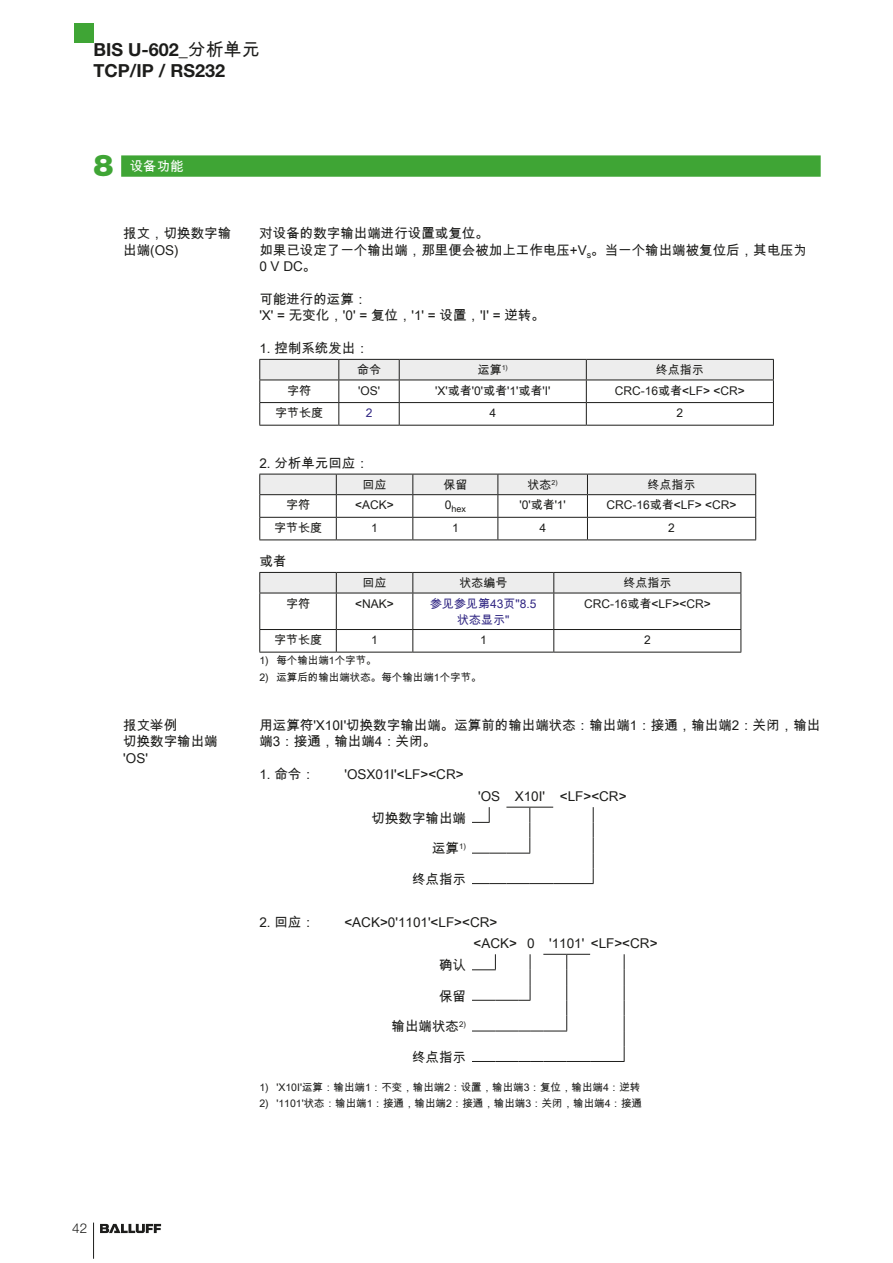
<style>
.page{position:relative;width:893px;height:1263px;background:#fff}
.page>*{position:absolute;margin:0;border:0;box-sizing:border-box;transform-origin:0 0}
.t1{font:900 30px "Helvetica Neue LT Pro";color:#3fa535}
.t2{font:700 18px/20.2px "Helvetica Neue LT Pro";color:#1d1d1b}
.t3{font:13.5px/16.4px "Arial Unicode MS";color:#1d1d1b}
.t4{font:13.5px "Arial Unicode MS";color:#fff}
.t5{font:300 13.5px "Helvetica Neue LT Pro";color:#1d1d1b}
.t6{font:12px "Arial Unicode MS";color:#1d1d1b}
.t7{font:12px/15.9px "Arial Unicode MS";color:#312783;text-align:center}
.t8{font:10.5px "Arial Unicode MS";color:#1d1d1b}
.t9{font:9px "Arial Unicode MS";color:#1d1d1b}
.s1{font-family:"Arial Unicode MS";font-weight:400}
</style>
<div class="page">
<div style="left:74px;top:23px;width:20px;height:20px;background:#3fa535"></div>
<hr style="left:93px;top:1222px;width:1px;height:37px;background:#1d1d1b">
<svg style="left:100px;top:1224px;width:61px;height:9px"></svg>
<hr style="left:259px;top:425px;width:80px;height:1px;background:#1d1d1b">
<svg style="left:259px;top:359px;width:515px;height:66px"></svg>
<hr style="left:339px;top:380px;width:60px;height:1px;background:#1d1d1b">
<hr style="left:399px;top:380px;width:187px;height:1px;background:#1d1d1b">
<hr style="left:586px;top:380px;width:188px;height:1px;background:#1d1d1b">
<hr style="left:339px;top:402px;width:60px;height:1px;background:#1d1d1b">
<hr style="left:399px;top:402px;width:187px;height:1px;background:#1d1d1b">
<hr style="left:586px;top:402px;width:188px;height:1px;background:#1d1d1b">
<hr style="left:339px;top:425px;width:60px;height:1px;background:#1d1d1b">
<hr style="left:399px;top:425px;width:187px;height:1px;background:#1d1d1b">
<hr style="left:586px;top:425px;width:188px;height:1px;background:#1d1d1b">
<hr style="left:259px;top:539px;width:77px;height:1px;background:#1d1d1b">
<svg style="left:259px;top:474px;width:497px;height:65px"></svg>
<hr style="left:336px;top:494px;width:77px;height:1px;background:#1d1d1b">
<hr style="left:413px;top:494px;width:85px;height:1px;background:#1d1d1b">
<hr style="left:498px;top:494px;width:89px;height:1px;background:#1d1d1b">
<hr style="left:587px;top:494px;width:169px;height:1px;background:#1d1d1b">
<hr style="left:336px;top:517px;width:77px;height:1px;background:#1d1d1b">
<hr style="left:413px;top:517px;width:85px;height:1px;background:#1d1d1b">
<hr style="left:498px;top:517px;width:89px;height:1px;background:#1d1d1b">
<hr style="left:587px;top:517px;width:169px;height:1px;background:#1d1d1b">
<hr style="left:336px;top:539px;width:77px;height:1px;background:#1d1d1b">
<hr style="left:413px;top:539px;width:85px;height:1px;background:#1d1d1b">
<hr style="left:498px;top:539px;width:89px;height:1px;background:#1d1d1b">
<hr style="left:587px;top:539px;width:169px;height:1px;background:#1d1d1b">
<hr style="left:259px;top:629px;width:77px;height:1px;background:#1d1d1b">
<hr style="left:336px;top:629px;width:77px;height:1px;background:#1d1d1b">
<hr style="left:413px;top:629px;width:141px;height:1px;background:#1d1d1b">
<hr style="left:554px;top:629px;width:187px;height:1px;background:#1d1d1b">
<hr style="left:259px;top:652px;width:77px;height:1px;background:#1d1d1b">
<hr style="left:336px;top:652px;width:77px;height:1px;background:#1d1d1b">
<hr style="left:413px;top:652px;width:141px;height:1px;background:#1d1d1b">
<hr style="left:554px;top:652px;width:187px;height:1px;background:#1d1d1b">
<svg style="left:259px;top:572px;width:482px;height:21px;background:#e0e0e0"></svg>
<hr style="left:740px;top:593px;width:1px;height:36px;background:#1d1d1b">
<svg style="left:740px;top:630px;width:1px;height:22px"></svg>
<hr style="left:554px;top:572px;width:187px;height:1px;background:#1d1d1b">
<hr style="left:412px;top:593px;width:1px;height:36px;background:#1d1d1b">
<hr style="left:554px;top:593px;width:187px;height:1px;background:#1d1d1b">
<hr style="left:553px;top:593px;width:1px;height:36px;background:#1d1d1b">
<svg style="left:412px;top:630px;width:1px;height:22px"></svg>
<svg style="left:553px;top:630px;width:1px;height:22px"></svg>
<hr style="left:259px;top:593px;width:77px;height:1px;background:#1d1d1b">
<hr style="left:259px;top:593px;width:1px;height:36px;background:#1d1d1b">
<hr style="left:336px;top:593px;width:77px;height:1px;background:#1d1d1b">
<hr style="left:336px;top:593px;width:1px;height:36px;background:#1d1d1b">
<hr style="left:413px;top:593px;width:141px;height:1px;background:#1d1d1b">
<svg style="left:259px;top:630px;width:1px;height:22px"></svg>
<svg style="left:336px;top:630px;width:1px;height:22px"></svg>
<svg style="left:593px;top:807px;width:1px;height:76px"></svg>
<svg style="left:472px;top:883px;width:81px;height:1px"></svg>
<hr style="left:553px;top:883px;width:41px;height:1px;background:#1d1d1b">
<svg style="left:472px;top:807px;width:81px;height:47px"></svg>
<svg style="left:624px;top:954px;width:1px;height:107px"></svg>
<svg style="left:472px;top:1061px;width:118px;height:1px"></svg>
<hr style="left:590px;top:1061px;width:34px;height:1px;background:#1d1d1b">
<svg style="left:472px;top:954px;width:118px;height:78px"></svg>
<div style="left:121px;top:155px;width:700px;height:22px;background:#3fa535"></div>
<h2 class="t2" style="left:94px;top:39px;width:168px">BIS U-602_<span class="s1">分析单元<br></span>TCP/IP / RS232</h2>
<h1 class="t1" style="left:94px;top:148px;width:22px">8</h1>
<p class="t4" style="left:130px;top:157px;width:55px">设备功能</p>
<p class="t3" style="left:123px;top:225px;width:109px">报文，切换数字输出端(OS)</p>
<p class="t3" style="left:123px;top:717px;width:96px">报文举例<br>切换数字输出端'OS'</p>
<p class="t3" style="left:259px;top:225px;width:549px">对设备的数字输出端进行设置或复位。<br>如果已设定了一个输出端，那里便会被加上工作电压+V<sub>s</sub>。当一个输出端被复位后，其电压为<br>0 V DC。</p>
<p class="t3" style="left:259px;top:291px;width:287px">可能进行的运算：<br>'X' = 无变化，'0' = 复位，'1' = 设置，'I' = 逆转。</p>
<p class="t3" style="left:259px;top:340px;width:111px">1. 控制系统发出：</p>
<p class="t6" style="left:357px;top:361px;width:25px">命令</p>
<p class="t6" style="left:478px;top:361px;width:32px">运算<sup>1)</sup></p>
<p class="t6" style="left:656px;top:361px;width:49px">终点指示</p>
<p class="t6" style="left:287px;top:382px;width:25px">字符</p>
<p class="t6" style="left:358px;top:382px;width:23px">'OS'</p>
<p class="t6" style="left:435px;top:382px;width:117px">'X'或者'0'或者'1'或者'I'</p>
<p class="t6" style="left:615px;top:382px;width:132px">CRC-16或者&lt;LF&gt; &lt;CR&gt;</p>
<p class="t6" style="left:275px;top:404px;width:49px">字节长度</p>
<p class="t7" style="left:366px;top:405px;width:8px">2</p>
<p class="t6" style="left:489px;top:404px;width:8px">4</p>
<p class="t6" style="left:676px;top:404px;width:8px">2</p>
<p class="t3" style="left:259px;top:454px;width:111px">2. 分析单元回应：</p>
<p class="t6" style="left:363px;top:476px;width:25px">回应</p>
<p class="t6" style="left:443px;top:476px;width:25px">保留</p>
<p class="t6" style="left:528px;top:476px;width:32px">状态<sup>2)</sup></p>
<p class="t6" style="left:648px;top:476px;width:49px">终点指示</p>
<p class="t6" style="left:286px;top:496px;width:25px">字符</p>
<p class="t6" style="left:355px;top:496px;width:40px">&lt;ACK&gt;</p>
<p class="t9" style="left:445px;top:503px;width:23px"><sup>0</sup>hex</p>
<p class="t6" style="left:519px;top:496px;width:48px">'0'或者'1'</p>
<p class="t6" style="left:607px;top:496px;width:132px">CRC-16或者&lt;LF&gt; &lt;CR&gt;</p>
<p class="t6" style="left:274px;top:519px;width:49px">字节长度</p>
<p class="t6" style="left:371px;top:519px;width:8px">1</p>
<p class="t6" style="left:452px;top:519px;width:8px">1</p>
<p class="t6" style="left:539px;top:519px;width:8px">4</p>
<p class="t6" style="left:668px;top:519px;width:8px">2</p>
<p class="t3" style="left:259px;top:553px;width:28px">或者</p>
<p class="t6" style="left:363px;top:574px;width:25px">回应</p>
<p class="t6" style="left:459px;top:574px;width:49px">状态编号</p>
<p class="t6" style="left:623px;top:574px;width:49px">终点指示</p>
<p class="t6" style="left:286px;top:595px;width:25px">字符</p>
<p class="t6" style="left:355px;top:595px;width:40px">&lt;NAK&gt;</p>
<p class="t7" style="left:430px;top:595px;width:108px">参见参见第43页"8.5状态显示"</p>
<p class="t6" style="left:584px;top:595px;width:128px">CRC-16或者&lt;LF&gt;&lt;CR&gt;</p>
<p class="t6" style="left:274px;top:631px;width:49px">字节长度</p>
<p class="t6" style="left:371px;top:631px;width:8px">1</p>
<p class="t6" style="left:480px;top:631px;width:8px">1</p>
<p class="t6" style="left:644px;top:631px;width:8px">2</p>
<p class="t8" style="left:259px;top:653px;width:119px">1) 每个输出端1个字节。</p>
<p class="t8" style="left:259px;top:669px;width:224px">2) 运算后的输出端状态。每个输出端1个字节。</p>
<p class="t3" style="left:259px;top:717px;width:562px">用运算符'X10I'切换数字输出端。运算前的输出端状态：输出端1：接通，输出端2：关闭，输出端3：接通，输出端4：关闭。</p>
<p class="t3" style="left:259px;top:766px;width:57px">1. 命令：</p>
<p class="t3" style="left:344px;top:766px;width:121px">'OSX01I'&lt;LF&gt;&lt;CR&gt;</p>
<p class="t3" style="left:478px;top:788px;width:150px">'OS X10I' &lt;LF&gt;&lt;CR&gt;</p>
<p class="t3" style="left:371px;top:809px;width:96px">切换数字输出端</p>
<p class="t3" style="left:432px;top:840px;width:35px">运算<sup>1)</sup></p>
<p class="t3" style="left:412px;top:871px;width:55px">终点指示</p>
<p class="t3" style="left:259px;top:913px;width:57px">2. 回应：</p>
<p class="t3" style="left:344px;top:913px;width:154px">&lt;ACK&gt;0'1101'&lt;LF&gt;&lt;CR&gt;</p>
<p class="t3" style="left:474px;top:935px;width:185px">&lt;ACK&gt; 0 '1101' &lt;LF&gt;&lt;CR&gt;</p>
<p class="t3" style="left:439px;top:957px;width:28px">确认</p>
<p class="t3" style="left:439px;top:987px;width:28px">保留</p>
<p class="t3" style="left:391px;top:1018px;width:76px">输出端状态<sup>2)</sup></p>
<p class="t3" style="left:412px;top:1049px;width:55px">终点指示</p>
<p class="t8" style="left:259px;top:1079px;width:382px">1) 'X10I'运算：输出端1：不变，输出端2：设置，输出端3：复位，输出端4：逆转</p>
<p class="t8" style="left:259px;top:1095px;width:384px">2) '1101'状态：输出端1：接通，输出端2：接通，输出端3：关闭，输出端4：接通</p>
<p class="t5" style="left:72px;top:1220px;width:17px">42</p>
</div>
